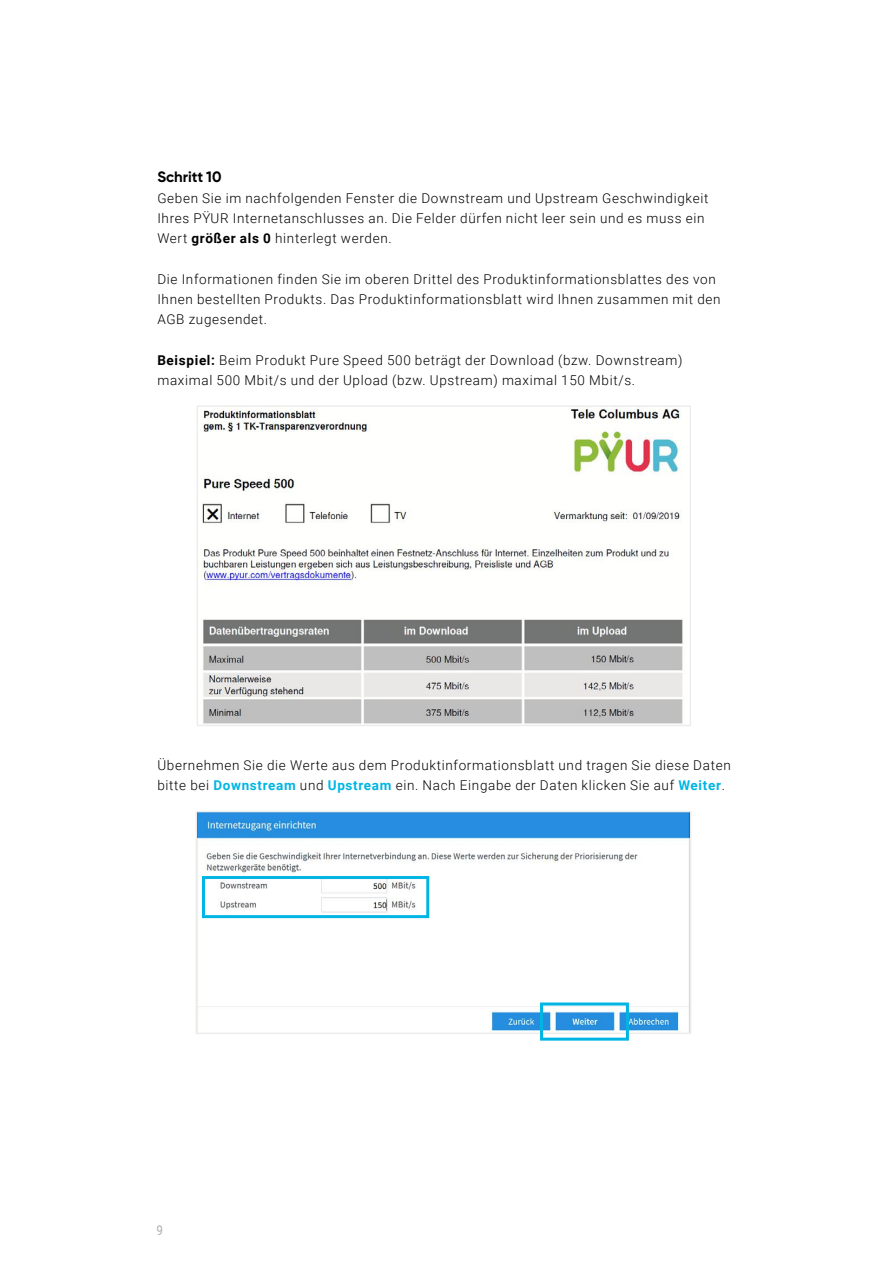
<style>
.page{position:relative;width:893px;height:1263px;background:#fff}
.page>*{position:absolute;margin:0;border:0;box-sizing:border-box;transform-origin:0 0}
.t1{font:700 15px "Gilroy";color:#000}
.t2{font:300 13.5px/20.2px "Roboto";letter-spacing:.05em;color:#000}
.t3{font:13.5px "Roboto Condensed";color:#b1b1b2}
.s1{font-weight:700}
.s2{font-weight:700;color:#00b5e4}
</style>
<div class="page">
<img style="left:201px;top:407px;width:482px;height:317px">
<div style="left:197px;top:405px;width:494px;height:321px;border:1px solid #ececec"></div>
<img style="left:198px;top:813px;width:491px;height:219px">
<div style="left:196px;top:811px;width:495px;height:223px;border:1px solid #ececec"></div>
<div style="left:202px;top:876px;width:227px;height:42px;border:3px solid #00b5e4"></div>
<div style="left:540px;top:1002px;width:89px;height:39px;border:3px solid #00b5e4"></div>
<p class="t1" style="left:157px;top:168px;width:66px">Schritt 10</p>
<p class="t2" style="left:157px;top:187px;width:553px">Geben Sie im nachfolgenden Fenster die Downstream und Upstream Geschwindigkeit<br>Ihres PŸUR Internetanschlusses an. Die Felder dürfen nicht leer sein und es muss ein<br>Wert <span class="s1">größer als 0</span> hinterlegt werden.</p>
<p class="t2" style="left:157px;top:268px;width:565px">Die Informationen finden Sie im oberen Drittel des Produktinformationsblattes des von<br>Ihnen bestellten Produkts. Das Produktinformationsblatt wird Ihnen zusammen mit den<br>AGB zugesendet.</p>
<p class="t2" style="left:157px;top:349px;width:527px"><span class="s1">Beispiel:</span> Beim Produkt Pure Speed 500 beträgt der Download (bzw. Downstream) maximal 500 Mbit/s und der Upload (bzw. Upstream) maximal 150 Mbit/s.</p>
<p class="t2" style="left:157px;top:754px;width:575px">Übernehmen Sie die Werte aus dem Produktinformationsblatt und tragen Sie diese Daten bitte bei <span class="s2">Downstream</span> und <span class="s2">Upstream</span> ein. Nach Eingabe der Daten klicken Sie auf <span class="s2">Weiter</span>.</p>
<p class="t3" style="left:156px;top:1221px;width:8px">9</p>
</div>
